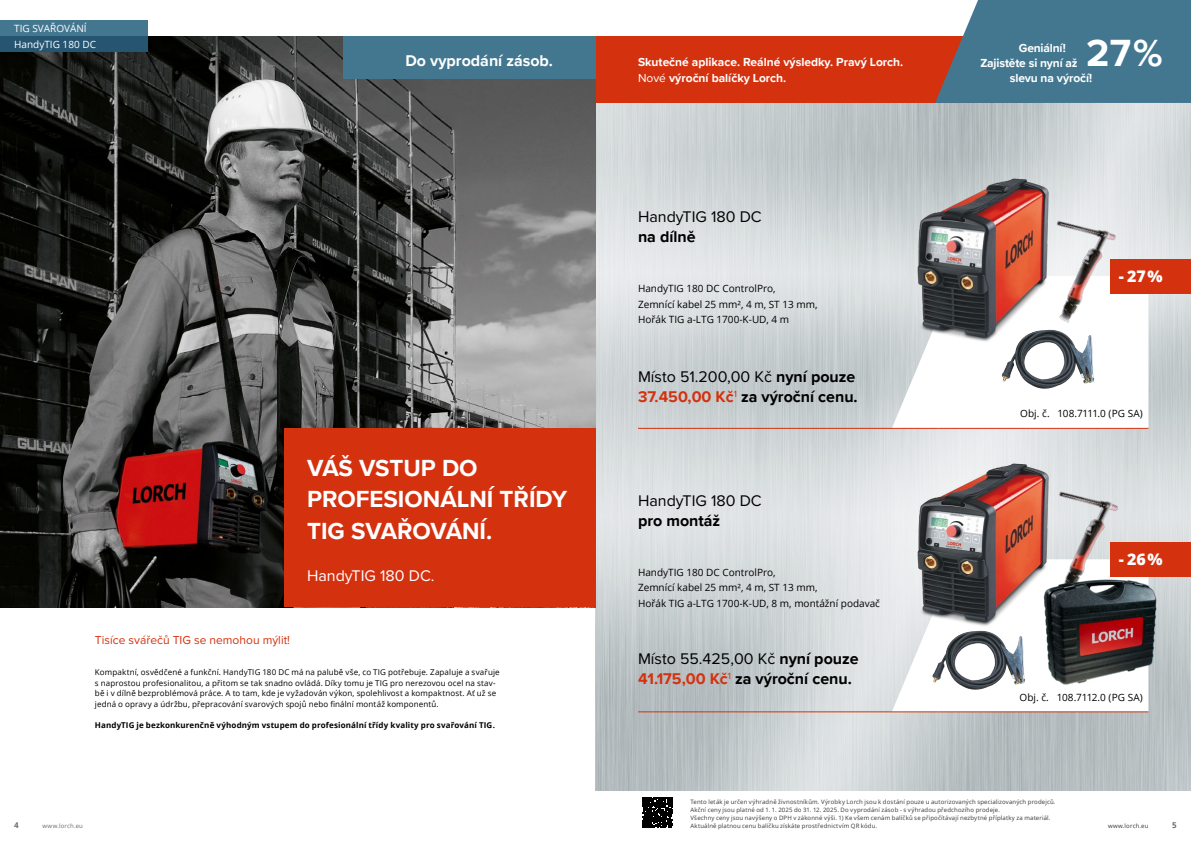
<style>
.page{position:relative;width:1191px;height:842px;background:#fff}
.page>*{position:absolute;margin:0;border:0;box-sizing:border-box;transform-origin:0 0}
.t1{font:700 39px "Proxima Nova";color:#fff}
.t2{font:700 24px/31.5px "Proxima Nova";color:#fff}
.t3{font:700 16px/20px "Proxima Nova";color:#000}
.t4{font:16px "Proxima Nova";color:#000}
.t5{font:700 16px "Proxima Nova";color:#fff}
.t6{font:16px "Proxima Nova";color:#fff}
.t7{font:800 16px "Open Sans";color:#fff}
.t8{font:700 12px/15.7px "Proxima Nova";color:#fff}
.t9{font:12px "Proxima Nova";color:#d4310f}
.t10{font:10px/15.8px "Open Sans";color:#000}
.t11{font:10px/15.6px "Open Sans";color:#fff}
.t12{font:8px/10.5px "Open Sans";letter-spacing:.015em;color:#000}
.t13{font:700 8px "Open Sans";letter-spacing:.015em;color:#000}
.t14{font:700 8px "Open Sans";color:#6c6b6d}
.t15{font:6px/8px "Open Sans";letter-spacing:.025em;color:#383637}
.t16{font:6px "Open Sans";letter-spacing:.025em;color:#6c6b6d}
.s1{font-weight:400}
.s2{color:#d4310f}
</style>
<div class="page">
<img style="left:595px;top:103px;width:596px;height:688px">
<div style="left:595px;top:36px;width:439px;height:67px;background:#d4310f"></div>
<svg style="left:935px;top:0;width:256px;height:103px;background:#517b90"></svg>
<img style="left:0;top:36px;width:595px;height:571px">
<div style="left:283px;top:428px;width:312px;height:179px;background:#d4310f"></div>
<div style="left:0;top:21px;width:147px;height:15px;background:#437790"></div>
<div style="left:0;top:36px;width:147px;height:16px;background:#265571"></div>
<div style="left:343px;top:36px;width:252px;height:42px;background:#437790"></div>
<svg style="left:891px;top:559px;width:257px;height:153px"></svg>
<svg style="left:891px;top:276px;width:257px;height:152px"></svg>
<img style="left:1057px;top:463px;width:89px;height:103px">
<img style="left:934px;top:636px;width:45px;height:36px">
<img style="left:1057px;top:192px;width:87px;height:142px">
<img style="left:1003px;top:348px;width:45px;height:24px">
<img style="left:907px;top:176px;width:150px;height:172px">
<img style="left:907px;top:461px;width:150px;height:175px">
<img style="left:1022px;top:566px;width:156px;height:128px">
<div style="left:1110px;top:259px;width:81px;height:34px;background:#d4310f"></div>
<div style="left:1110px;top:542px;width:81px;height:34px;background:#d4310f"></div>
<svg style="left:642px;top:798px;width:30px;height:30px"></svg>
<hr style="left:638px;top:428px;width:300px;height:1px;background:#d4310f">
<hr style="left:638px;top:712px;width:300px;height:1px;background:#d4310f">
<hr style="left:938px;top:428px;width:210px;height:1px;background:#d4310f">
<hr style="left:938px;top:712px;width:210px;height:1px;background:#d4310f">
<h3 class="t11" style="left:14px;top:20px;width:83px">TIG SVAŘOVÁNÍ<br>HandyTIG 180 DC</h3>
<h3 class="t5" style="left:405px;top:49px;width:149px">Do vyprodání zásob.</h3>
<h2 class="t2" style="left:307px;top:451px;width:262px">VÁŠ VSTUP DO<br>PROFESIONÁLNÍ TŘÍDY<br>TIG SVAŘOVÁNÍ.</h2>
<h3 class="t6" style="left:307px;top:563px;width:129px">HandyTIG 180 DC.</h3>
<h3 class="t9" style="left:95px;top:631px;width:196px">Tisíce svářečů TIG se nemohou mýlit!</h3>
<p class="t12" style="left:95px;top:667px;width:406px">Kompaktní, osvědčené a funkční. HandyTIG 180 DC má na palubě vše, co TIG potřebuje. Zapaluje a svařuje s naprostou profesionalitou, a přitom se tak snadno ovládá. Díky tomu je TIG pro nerezovou ocel na stav&shy;bě i v dílně bezproblémová práce. A to tam, kde je vyžadován výkon, spolehlivost a kompaktnost. Ať už se jedná o opravy a údržbu, přepracování svarových spojů nebo finální montáž komponentů.</p>
<h3 class="t13" style="left:95px;top:719px;width:401px">HandyTIG je bezkonkurenčně výhodným vstupem do profesionální třídy kvality pro svařování TIG.</h3>
<h3 class="t8" style="left:638px;top:54px;width:267px">Skutečné aplikace. Reálné výsledky. Pravý Lorch.<br><span class="s1">Nové</span> výroční balíčky Lorch.</h3>
<h3 class="t4" style="left:638px;top:205px;width:125px">HandyTIG 180 DC</h3>
<h3 class="t3" style="left:638px;top:226px;width:59px">na dílně</h3>
<h3 class="t10" style="left:638px;top:280px;width:181px">HandyTIG 180 DC ControlPro,<br>Zemnící kabel 25 mm², 4 m, ST 13 mm,<br>Hořák TIG a-LTG 1700-K-UD, 4 m</h3>
<h3 class="t3" style="left:638px;top:366px;width:221px"><span class="s1">Místo 51.200,00 Kč</span> nyní pouze<br><span class="s2">37.450,00 Kč</span><sup>1</sup> za výroční cenu.</h3>
<h3 class="t4" style="left:638px;top:488px;width:125px">HandyTIG 180 DC</h3>
<h3 class="t3" style="left:638px;top:510px;width:84px">pro montáž</h3>
<h3 class="t10" style="left:638px;top:564px;width:243px">HandyTIG 180 DC ControlPro,<br>Zemnící kabel 25 mm², 4 m, ST 13 mm,<br>Hořák TIG a-LTG 1700-K-UD, 8 m, montážní podavač</h3>
<h3 class="t3" style="left:638px;top:648px;width:222px"><span class="s1">Místo 55.425,00 Kč</span> nyní pouze<br><span class="s2">41.175,00 Kč</span><sup>1</sup> za výroční cenu.</h3>
<h1 class="t1" style="left:1086px;top:24px;width:78px">27 %</h1>
<h3 class="t8" style="left:1018px;top:39px;width:49px">Geniální!</h3>
<h3 class="t8" style="left:980px;top:54px;width:99px">Zajistěte si nyní až</h3>
<h3 class="t8" style="left:1009px;top:69px;width:84px">slevu na výročí!</h3>
<h3 class="t7" style="left:1118px;top:264px;width:45px">- 27 %</h3>
<h3 class="t10" style="left:1020px;top:405px;width:124px">Obj. č. 108.7111.0 (PG SA)</h3>
<h3 class="t7" style="left:1118px;top:547px;width:45px">- 26 %</h3>
<h3 class="t10" style="left:1019px;top:689px;width:125px">Obj. č. 108.7112.0 (PG SA)</h3>
<p class="t15" style="left:690px;top:797px;width:366px">Tento leták je určen výhradně živnostníkům. Výrobky Lorch jsou k dostání pouze u autorizovaných specializovaných prodejců.<br>Akční ceny jsou platné od 1. 1. 2025 do 31. 12. 2025. Do vyprodání zásob - s výhradou předchozího prodeje.<br>Všechny ceny jsou navýšeny o DPH v zákonné výši. 1) Ke všem cenám balíčků se připočítávají nezbytné příplatky za materiál.<br>Aktuálně platnou cenu balíčku získáte prostřednictvím QR kódu.</p>
<h3 class="t14" style="left:14px;top:819px;width:6px">4</h3>
<p class="t16" style="left:43px;top:821px;width:42px">www.lorch.eu</p>
<p class="t15" style="left:1108px;top:821px;width:42px">www.lorch.eu</p>
<h3 class="t14" style="left:1172px;top:819px;width:6px">5</h3>
</div>
